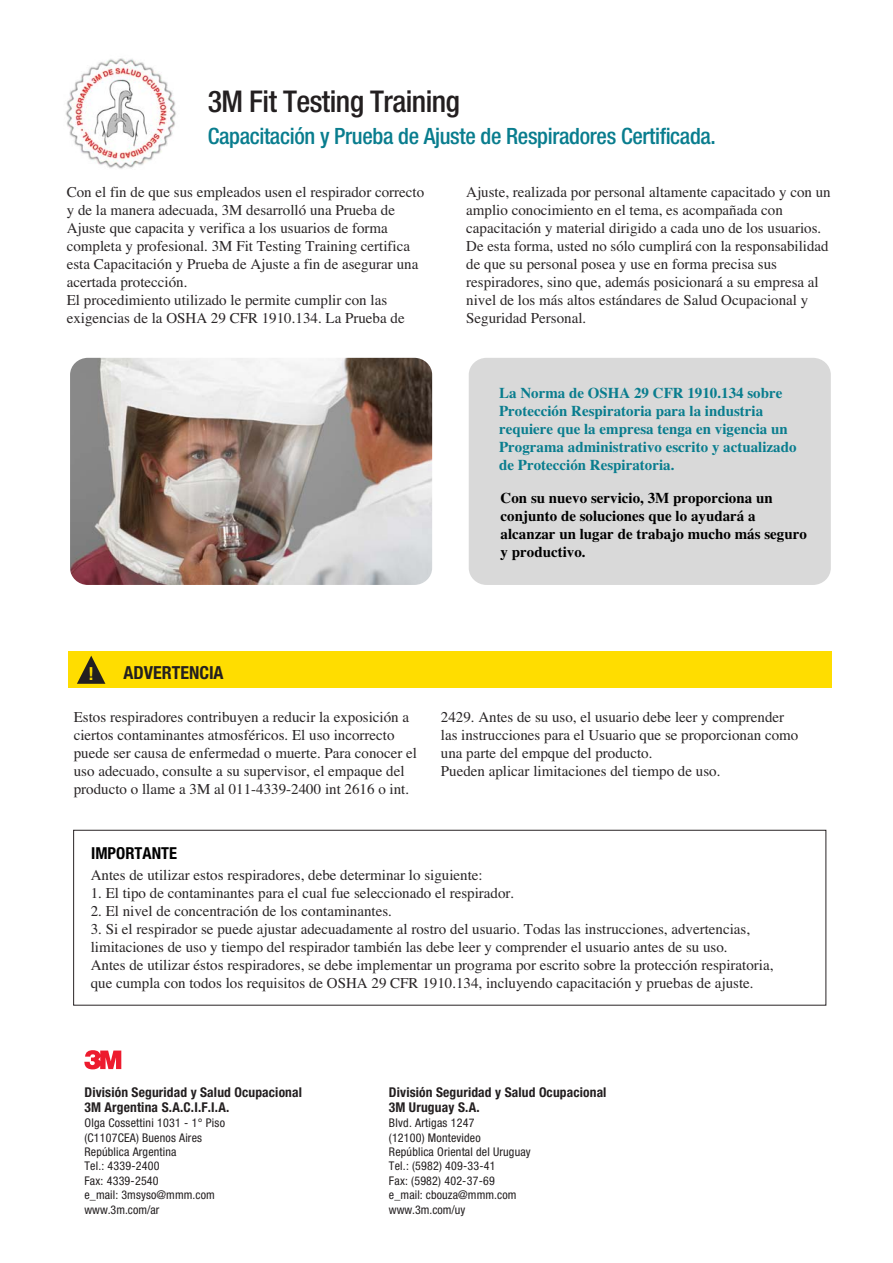
<style>
.page{position:relative;width:893px;height:1263px;background:#fff}
.page>*{position:absolute;margin:0;border:0;box-sizing:border-box;transform-origin:0 0}
.t1{font:500 condensed 30px "Helvetica Neue";letter-spacing:-.02em;color:#231f20}
.t2{font:500 condensed 22.5px "Helvetica Neue";letter-spacing:-.015em;color:#097d8e}
.t3{font:700 condensed 18px "Helvetica Neue";color:#231f20}
.t4{font:700 condensed 18px "Helvetica Neue";color:#fd0}
.t5{font:700 condensed 16.5px "Helvetica Neue";color:#000}
.t6{font:15px/18px "Times";color:#292526}
.t7{font:700 15px/18px "Times";color:#097d8e}
.t8{font:700 15px/18px "Times";color:#000}
.t9{font:700 condensed 13.5px/15px "Helvetica Neue";letter-spacing:.01em;color:#231f20}
.t10{font:condensed 12px/14.4px "Helvetica Neue";letter-spacing:.015em;color:#231f20}
</style>
<div class="page">
<div style="left:469px;top:358px;width:362px;height:227px;background:#d9d9d9;border-radius:17px"></div>
<img style="left:70px;top:358px;width:362px;height:227px;border-radius:17px">
<img style="left:65px;top:58px;width:111px;height:111px">
<div style="left:68px;top:652px;width:763px;height:36px;background:#fd0"></div>
<svg style="left:77px;top:656px;width:28px;height:28px"></svg>
<div style="left:73px;top:830px;width:753px;height:176px;border:1px solid #292425"></div>
<svg style="left:84px;top:1050px;width:37px;height:19px"></svg>
<h1 class="t1" style="left:208px;top:91px;width:254px">3M Fit Testing Training</h1>
<h2 class="t2" style="left:208px;top:128px;width:510px">Capacitación y Prueba de Ajuste de Respiradores Certificada.</h2>
<p class="t6" style="left:67px;top:184px;width:359px">Con el fin de que sus empleados usen el respirador correcto y de la manera adecuada, 3M desarrolló una Prueba de Ajuste que capacita y verifica a los usuarios de forma completa y profesional. 3M Fit Testing Training certifica esta Capacitación y Prueba de Ajuste a fin de asegurar una acertada protección.<br>El procedimiento utilizado le permite cumplir con las exigencias de la OSHA 29 CFR 1910.134. La Prueba de</p>
<p class="t6" style="left:466px;top:184px;width:366px">Ajuste, realizada por personal altamente capacitado y con un amplio conocimiento en el tema, es acompañada con capacitación y material dirigido a cada uno de los usuarios.<br>De esta forma, usted no sólo cumplirá con la responsabilidad de que su personal posea y use en forma precisa sus respiradores, sino que, además posicionará a su empresa al nivel de los más altos estándares de Salud Ocupacional y Seguridad Personal.</p>
<p class="t7" style="left:499px;top:386px;width:299px">La Norma de OSHA 29 CFR 1910.134 sobre Protección Respiratoria para la industria requiere que la empresa tenga en vigencia un Programa administrativo escrito y actualizado de Protección Respiratoria.</p>
<p class="t8" style="left:501px;top:490px;width:308px">Con su nuevo servicio, 3M proporciona un conjunto de soluciones que lo ayudará a alcanzar un lugar de trabajo mucho más seguro y productivo.</p>
<p class="t4" style="left:88px;top:667px;width:7px">!</p>
<p class="t3" style="left:123px;top:666px;width:102px">ADVERTENCIA</p>
<p class="t6" style="left:74px;top:709px;width:345px">Estos respiradores contribuyen a reducir la exposición a ciertos contaminantes atmosféricos. El uso incorrecto puede ser causa de enfermedad o muerte. Para conocer el uso adecuado, consulte a su supervisor, el empaque del producto o llame a 3M al 011-4339-2400 int 2616 o int.</p>
<p class="t5" style="left:91px;top:847px;width:87px">IMPORTANTE</p>
<p class="t6" style="left:441px;top:709px;width:359px">2429. Antes de su uso, el usuario debe leer y comprender las instrucciones para el Usuario que se proporcionan como una parte del empque del producto.<br>Pueden aplicar limitaciones del tiempo de uso.</p>
<p class="t6" style="left:91px;top:867px;width:393px">Antes de utilizar estos respiradores, debe determinar lo siguiente:</p>
<p class="t6" style="left:91px;top:885px;width:425px">1. El tipo de contaminantes para el cual fue seleccionado el respirador.</p>
<p class="t6" style="left:91px;top:903px;width:303px">2. El nivel de concentración de los contaminantes.</p>
<p class="t6" style="left:91px;top:921px;width:684px">3. Si el respirador se puede ajustar adecuadamente al rostro del usuario. Todas las instrucciones, advertencias, limitaciones de uso y tiempo del respirador también las debe leer y comprender el usuario antes de su uso.<br>Antes de utilizar éstos respiradores, se debe implementar un programa por escrito sobre la protección respiratoria, que cumpla con todos los requisitos de OSHA 29 CFR 1910.134, incluyendo capacitación y pruebas de ajuste.</p>
<p class="t9" style="left:84px;top:1086px;width:219px">División Seguridad y Salud Ocupacional<br>3M Argentina S.A.C.I.F.I.A.</p>
<p class="t10" style="left:84px;top:1117px;width:142px">Olga Cossettini 1031 - 1° Piso (C1107CEA) Buenos Aires<br>República Argentina<br>Tel.: 4339-2400<br>Fax: 4339-2540<br>e_mail: 3msyso@mmm.com www.3m.com/ar</p>
<p class="t9" style="left:389px;top:1086px;width:219px">División Seguridad y Salud Ocupacional<br>3M Uruguay S.A.</p>
<p class="t10" style="left:389px;top:1117px;width:143px">Blvd. Artigas 1247<br>(12100) Montevideo<br>República Oriental del Uruguay<br>Tel.: (5982) 409-33-41<br>Fax: (5982) 402-37-69 e_mail: cbouza@mmm.com www.3m.com/uy</p>
</div>
